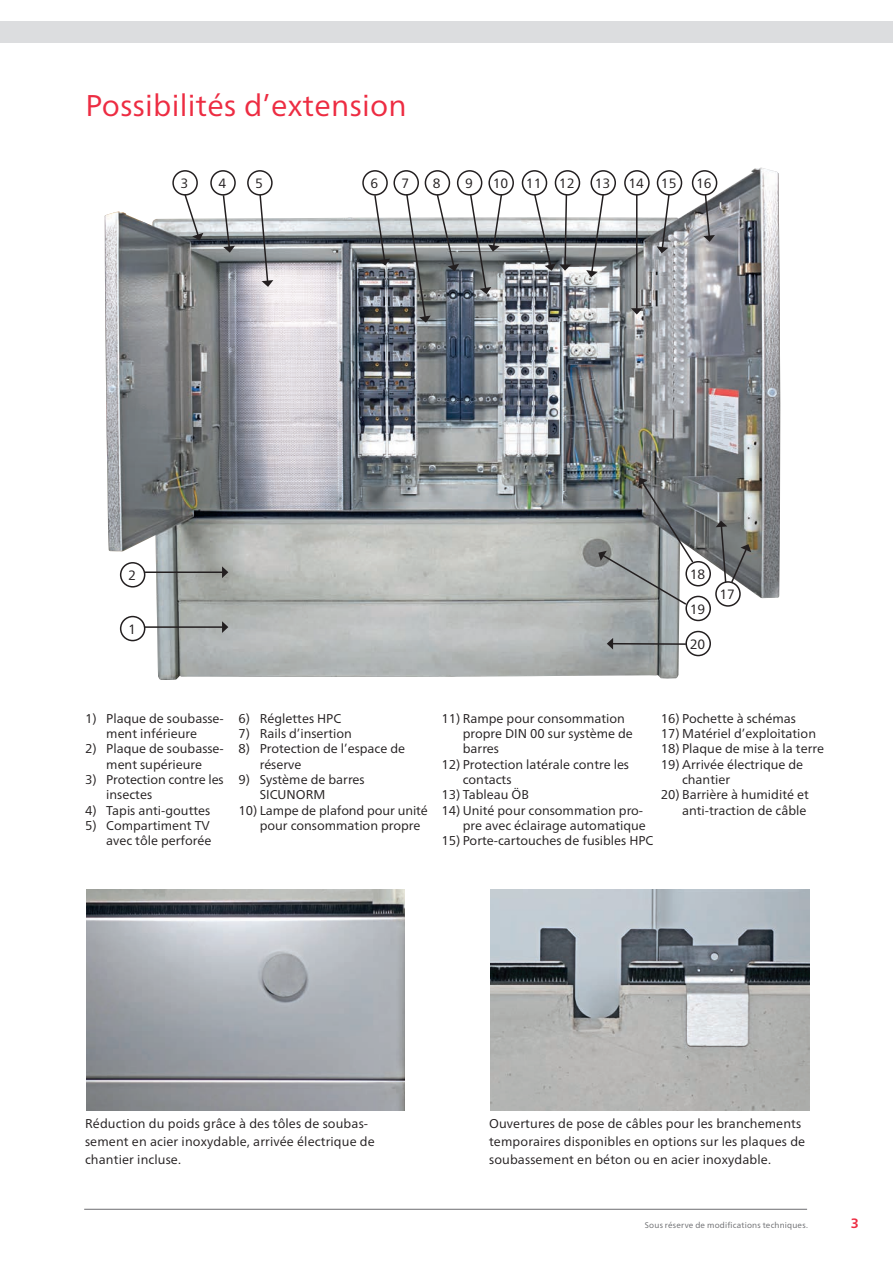
<style>
.page{position:relative;width:893px;height:1263px;background:#fff}
.page>*{position:absolute;margin:0;border:0;box-sizing:border-box;transform-origin:0 0}
.t1{font:30px "Frutiger Neue LTW1 G";letter-spacing:.01em;color:#ed2c42}
.t2{font:13.5px "Frutiger Neue LTW1 G";color:#231f20}
.t3{font:700 13.5px "Frutiger Neue LTW1 G";color:#ed2c42}
.t4{font:12.75px/15.3px "Frutiger Neue LTW1 G";color:#231f20}
.t5{font:8.25px "Frutiger Neue LTW1 G";letter-spacing:.02em;color:#6c6d70}
</style>
<div class="page">
<hr style="left:84px;top:1209px;width:723px;height:1px;background:#6c6d70">
<div style="left:0;top:21px;width:893px;height:22px;background:#dcdddf"></div>
<img style="left:86px;top:889px;width:319px;height:221px">
<img style="left:105px;top:168px;width:675px;height:512px">
<div style="left:120px;top:616px;width:25px;height:25px;border:2px solid #231f20;border-radius:50%"></div>
<div style="left:120px;top:562px;width:25px;height:25px;border:2px solid #231f20;border-radius:50%"></div>
<div style="left:172px;top:170px;width:26px;height:26px;border:2px solid #231f20;border-radius:50%"></div>
<div style="left:210px;top:170px;width:26px;height:26px;border:2px solid #231f20;border-radius:50%"></div>
<div style="left:247px;top:170px;width:26px;height:26px;border:2px solid #231f20;border-radius:50%"></div>
<div style="left:362px;top:170px;width:26px;height:26px;border:2px solid #231f20;border-radius:50%"></div>
<div style="left:393px;top:170px;width:26px;height:26px;border:2px solid #231f20;border-radius:50%"></div>
<div style="left:425px;top:170px;width:25px;height:26px;border:2px solid #231f20;border-radius:50%"></div>
<div style="left:457px;top:170px;width:25px;height:26px;border:2px solid #231f20;border-radius:50%"></div>
<div style="left:488px;top:170px;width:26px;height:26px;border:2px solid #231f20;border-radius:50%"></div>
<div style="left:522px;top:170px;width:25px;height:26px;border:2px solid #231f20;border-radius:50%"></div>
<div style="left:555px;top:170px;width:25px;height:26px;border:2px solid #231f20;border-radius:50%"></div>
<div style="left:590px;top:170px;width:26px;height:26px;border:2px solid #231f20;border-radius:50%"></div>
<div style="left:624px;top:170px;width:26px;height:26px;border:2px solid #231f20;border-radius:50%"></div>
<div style="left:657px;top:170px;width:25px;height:26px;border:2px solid #231f20;border-radius:50%"></div>
<div style="left:692px;top:170px;width:25px;height:26px;border:2px solid #231f20;border-radius:50%"></div>
<div style="left:715px;top:581px;width:26px;height:26px;border:2px solid #231f20;border-radius:50%"></div>
<div style="left:685px;top:561px;width:26px;height:25px;border:2px solid #231f20;border-radius:50%"></div>
<div style="left:685px;top:596px;width:26px;height:25px;border:2px solid #231f20;border-radius:50%"></div>
<div style="left:685px;top:631px;width:26px;height:25px;border:2px solid #231f20;border-radius:50%"></div>
<svg style="left:716px;top:521px;width:35px;height:63px;background:#767878"></svg>
<svg style="left:598px;top:478px;width:97px;height:128px;background:#8c9091"></svg>
<hr style="left:612px;top:643px;width:74px;height:2px;background:#231f20">
<svg style="left:607px;top:638px;width:6px;height:11px"></svg>
<hr style="left:145px;top:626px;width:78px;height:2px;background:#231f20">
<svg style="left:222px;top:621px;width:6px;height:12px"></svg>
<hr style="left:145px;top:571px;width:78px;height:2px;background:#231f20">
<svg style="left:222px;top:566px;width:6px;height:12px"></svg>
<svg style="left:183px;top:193px;width:20px;height:48px"></svg>
<svg style="left:222px;top:194px;width:13px;height:59px"></svg>
<svg style="left:258px;top:193px;width:15px;height:94px"></svg>
<svg style="left:373px;top:194px;width:17px;height:72px"></svg>
<svg style="left:405px;top:193px;width:54px;height:130px"></svg>
<svg style="left:469px;top:193px;width:34px;height:101px"></svg>
<svg style="left:533px;top:193px;width:38px;height:78px"></svg>
<svg style="left:586px;top:193px;width:19px;height:84px"></svg>
<hr style="left:636px;top:195px;width:1px;height:114px;background:#231f20">
<svg style="left:631px;top:308px;width:12px;height:7px"></svg>
<svg style="left:657px;top:193px;width:14px;height:60px"></svg>
<svg style="left:703px;top:193px;width:12px;height:49px"></svg>
<img style="left:490px;top:889px;width:319px;height:221px">
<h1 class="t1" style="left:85px;top:84px;width:323px">Possibilités d’extension</h1>
<p class="t2" style="left:180px;top:173px;width:9px">3</p>
<p class="t2" style="left:218px;top:173px;width:9px">4</p>
<p class="t2" style="left:255px;top:173px;width:9px">5</p>
<p class="t2" style="left:370px;top:173px;width:9px">6</p>
<p class="t2" style="left:402px;top:173px;width:9px">7</p>
<p class="t2" style="left:433px;top:173px;width:9px">8</p>
<p class="t2" style="left:465px;top:173px;width:9px">9</p>
<p class="t2" style="left:493px;top:173px;width:17px">10</p>
<p class="t2" style="left:526px;top:173px;width:17px">11</p>
<p class="t2" style="left:559px;top:173px;width:17px">12</p>
<p class="t2" style="left:595px;top:173px;width:17px">13</p>
<p class="t2" style="left:628px;top:173px;width:17px">14</p>
<p class="t2" style="left:661px;top:173px;width:17px">15</p>
<p class="t2" style="left:696px;top:173px;width:17px">16</p>
<p class="t2" style="left:128px;top:565px;width:9px">2</p>
<p class="t2" style="left:128px;top:619px;width:9px">1</p>
<p class="t2" style="left:690px;top:564px;width:17px">18</p>
<p class="t2" style="left:690px;top:599px;width:17px">19</p>
<p class="t2" style="left:690px;top:634px;width:17px">20</p>
<p class="t2" style="left:719px;top:584px;width:17px">17</p>
<p class="t4" style="left:85px;top:710px;width:140px;text-align:center">1) Plaque de soubasse&shy;ment inférieure</p>
<p class="t4" style="left:85px;top:740px;width:140px;text-align:center">2) Plaque de soubasse&shy;ment supérieure</p>
<p class="t4" style="left:106px;top:771px;width:119px;text-indent:-21px">3) Protection contre les insectes</p>
<p class="t4" style="left:85px;top:801px;width:127px">4) Tapis anti-gouttes</p>
<p class="t4" style="left:85px;top:817px;width:128px;text-align:right">5) Compartiment TV avec tôle perforée</p>
<p class="t4" style="left:238px;top:710px;width:104px">6) Réglettes HPC</p>
<p class="t4" style="left:238px;top:725px;width:115px">7) Rails d’insertion</p>
<p class="t4" style="left:260px;top:740px;width:147px;text-indent:-21px">8) Protection de l’espace de réserve</p>
<p class="t4" style="left:260px;top:771px;width:106px;text-indent:-21px">9) Système de barres<br>SICUNORM</p>
<p class="t4" style="left:260px;top:801px;width:170px;text-indent:-21px">10) Lampe de plafond pour unité pour consommation propre</p>
<p class="t4" style="left:463px;top:710px;width:172px;text-indent:-21px">11) Rampe pour consommation propre DIN 00 sur système de barres</p>
<p class="t4" style="left:463px;top:755px;width:168px;text-indent:-21px">12) Protection latérale contre les contacts</p>
<p class="t4" style="left:441px;top:786px;width:89px">13) Tableau ÖB</p>
<p class="t4" style="left:441px;top:801px;width:206px;text-align:right">14) Unité pour consommation pro&shy;pre avec éclairage automatique</p>
<p class="t4" style="left:441px;top:832px;width:213px">15) Porte-cartouches de fusibles HPC</p>
<p class="t4" style="left:661px;top:710px;width:137px">16) Pochette à schémas</p>
<p class="t4" style="left:661px;top:725px;width:157px">17) Matériel d’exploitation</p>
<p class="t4" style="left:661px;top:740px;width:165px">18) Plaque de mise à la terre</p>
<p class="t4" style="left:682px;top:755px;width:123px;text-indent:-21px">19) Arrivée électrique de chantier</p>
<p class="t4" style="left:661px;top:786px;width:149px;text-align:right">20) Barrière à humidité et anti-traction de câble</p>
<p class="t4" style="left:85px;top:1113px;width:291px;line-height:18px">Réduction du poids grâce à des tôles de soubas&shy;sement en acier inoxydable, arrivée électrique de chantier incluse.</p>
<p class="t4" style="left:489px;top:1113px;width:318px;line-height:18px">Ouvertures de pose de câbles pour les branchements temporaires disponibles en options sur les plaques de soubassement en béton ou en acier inoxydable.</p>
<p class="t5" style="left:645px;top:1219px;width:165px">Sous réserve de modifications techniques.</p>
<p class="t3" style="left:851px;top:1213px;width:10px">3</p>
</div>
